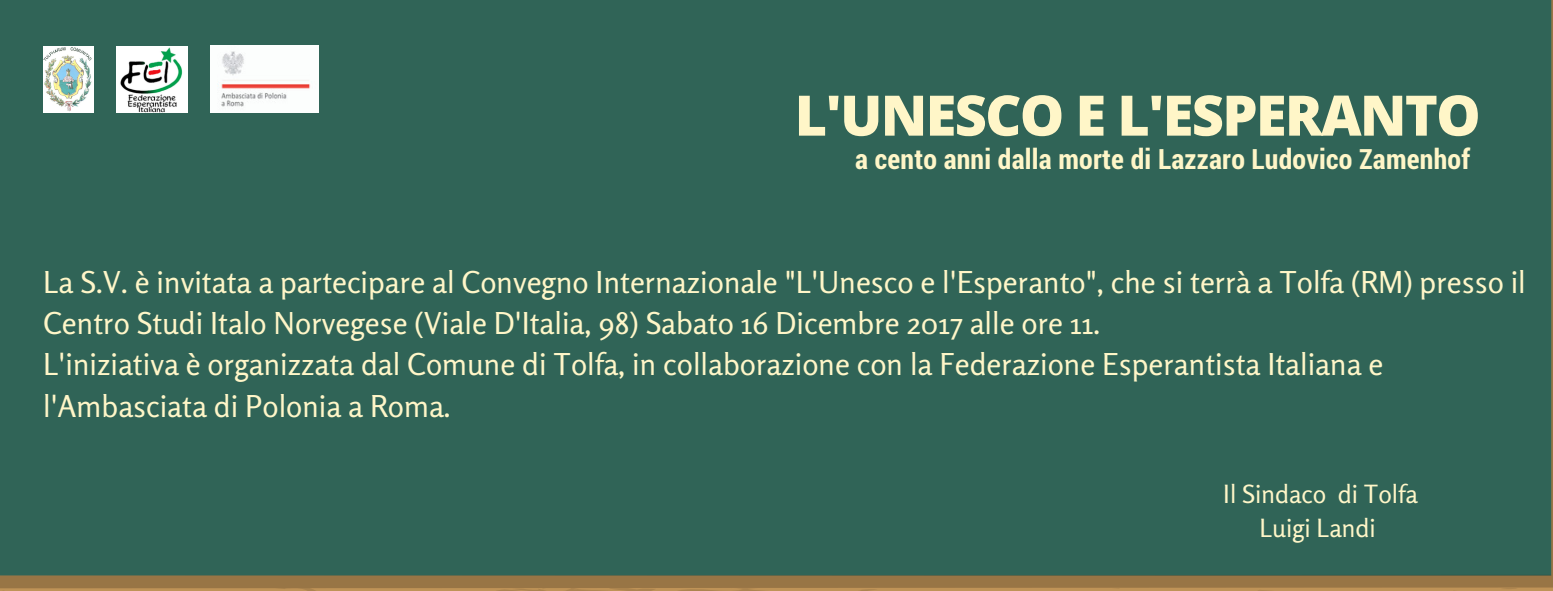
<style>
.page{position:relative;width:1553px;height:591px;background:#fff}
.page>*{position:absolute;margin:0;border:0;box-sizing:border-box;transform-origin:0 0}
.t1{font:800 55.75px "Open Sans";letter-spacing:-.03em;color:#fff6c8}
.t2{font:30.25px/41.2px "Rosario";color:#fff6c8}
.t3{font:700 28px "Roboto Condensed";letter-spacing:.01em;color:#fff6c8}
.t4{font:25.25px/33.8px "Rosario";color:#fff6c8;text-align:center}
</style>
<div class="page">
<div style="left:0;top:0;width:1552px;height:591px;background:#306457"></div>
<img style="left:43px;top:47px;width:51px;height:65px">
<img style="left:116px;top:47px;width:71px;height:65px">
<img style="left:210px;top:45px;width:109px;height:67px">
<h1 class="t1" style="left:794px;top:76px;width:687px">L'UNESCO E L'ESPERANTO</h1>
<p class="t3" style="left:855px;top:140px;width:616px">a cento anni dalla morte di Lazzaro Ludovico Zamenhof</p>
<p class="t2" style="left:43px;top:261px;width:1484px">La S.V. è invitata a partecipare al Convegno Internazionale "L'Unesco e l'Esperanto", che si terrà a Tolfa (RM) presso il Centro Studi Italo Norvegese (Viale D'Italia, 98) Sabato 16 Dicembre 2017 alle ore 11.<br>L'iniziativa è organizzata dal Comune di Tolfa, in collaborazione con la Federazione Esperantista Italiana e l'Ambasciata di Polonia a Roma.</p>
<p class="t4" style="left:1223px;top:476px;width:196px">Il Sindaco di Tolfa<br>Luigi Landi</p>
</div>
